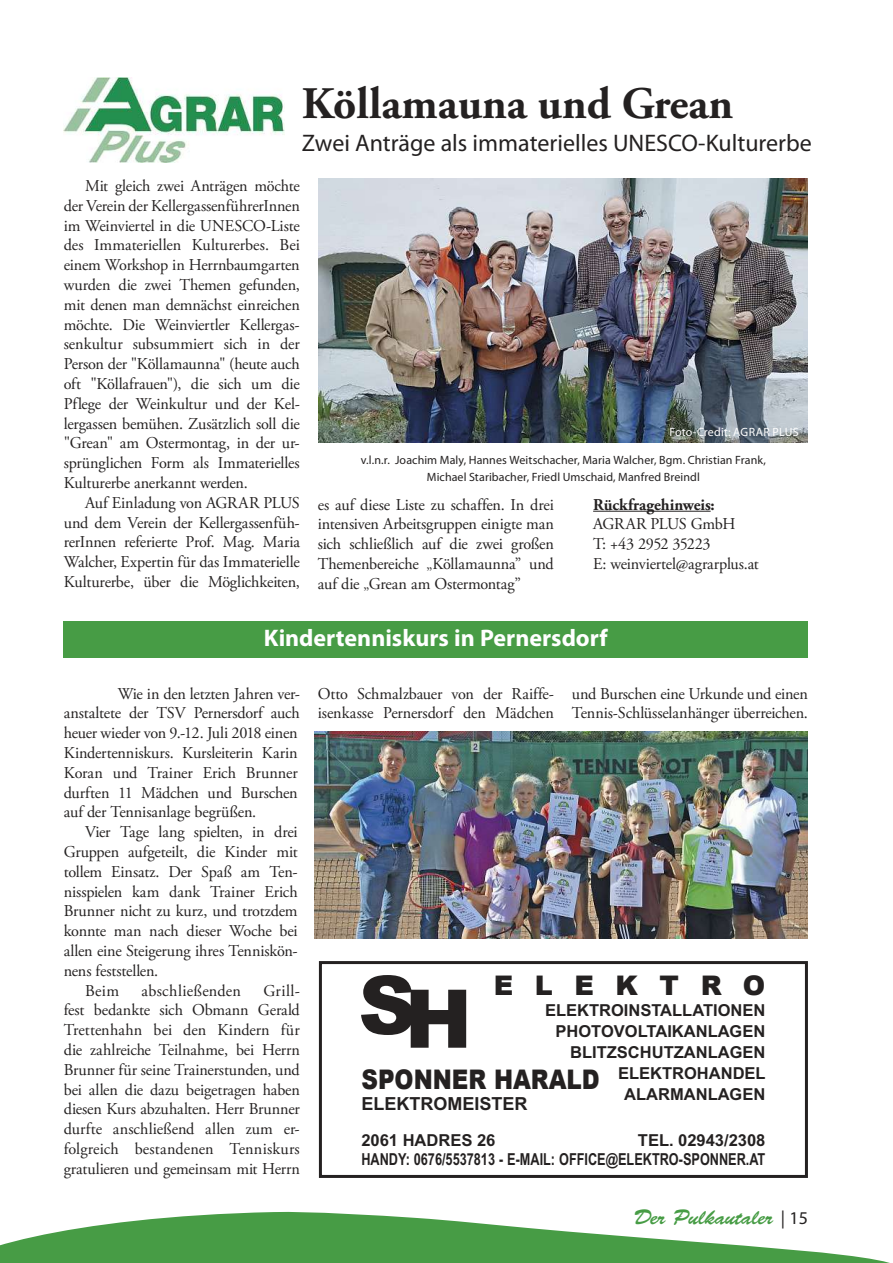
<style>
.page{position:relative;width:893px;height:1263px;background:#fff}
.page>*{position:absolute;margin:0;border:0;box-sizing:border-box;transform-origin:0 0}
.t1{font:900 81px "Arial";color:#242121}
.t2{font:700 45px "Adobe Garamond Pro";color:#242121}
.t3{font:900 27px "Arial";color:#242121;scale:.85 1}
.t4{font:900 27px "Arial";letter-spacing:.8em;color:#242121}
.t5{font:24px "Myriad Pro";color:#242121}
.t6{font:700 24px "Myriad Pro";color:#fff}
.t7{font:21px "Brush Script Std";color:#479c45}
.t8{font:700 18px "Arial MT Std";color:#242121}
.t9{font:16.5px/19.8px "Adobe Garamond Pro";letter-spacing:-.01em;color:#242121;text-align:justify}
.t10{font:700 16.5px/21px "Arial MT Std";color:#242121;text-align:right}
.t11{font:700 16.5px "Adobe Garamond Pro";letter-spacing:-.005em;color:#242121}
.t12{font:16.5px "Adobe Garamond Pro";letter-spacing:.02em;color:#242121}
.t13{font:12px/16.5px "Myriad Pro";letter-spacing:.005em;color:#242121;text-align:center}
.t14{font:12px "Myriad Pro";letter-spacing:.005em;color:#fff}
.s1{font-family:"Adobe Garamond"}
.s2{font-family:"Myriad Pro";font-size:18px;color:#242121}
</style>
<div class="page">
<hr style="left:593px;top:511px;width:118px;height:1px;background:#242121">
<svg style="left:0;top:1211px;width:890px;height:52px;fill:#479c45"></svg>
<div style="left:319px;top:961px;width:489px;height:217px;border:3px solid #242121"></div>
<div style="left:64px;top:621px;width:744px;height:36px;background:#479c45"></div>
<img style="left:315px;top:731px;width:493px;height:207px">
<img style="left:319px;top:179px;width:489px;height:263px">
<img style="left:64px;top:78px;width:221px;height:84px">
<h2 class="t2" style="left:302px;top:88px;width:433px">Köllamauna und Grean</h2>
<h3 class="t5" style="left:302px;top:134px;width:511px">Zwei Anträge als immaterielles UNESCO-Kulturerbe</h3>
<p class="t9" style="left:64px;top:178px;width:238px;text-indent:21px">Mit gleich zwei Anträgen möchte der Verein der KellergassenführerInnen im Weinviertel in die UNESCO-Liste des Immateriellen Kulturerbes. Bei einem Workshop in Herrnbaumgarten wurden die zwei Themen gefunden, mit denen man demnächst einreichen möchte. Die Weinviertler Kellergas&shy;senkultur subsummiert sich in der Person der "Köllamaunna" (heute auch oft "Köllafrauen"), die sich um die Pflege der Weinkultur und der Kel&shy;lergassen bemühen. Zusätzlich soll die "Grean" am Ostermontag, in der ur&shy;sprünglichen Form als Immaterielles Kulturerbe anerkannt werden.</p>
<p class="t9" style="left:64px;top:495px;width:238px;text-indent:21px">Auf Einladung von AGRAR PLUS und dem Verein der Kellergassenfüh&shy;rerInnen referierte Prof. Mag. Maria Walcher, Expertin für das Immaterielle Kulturerbe, über die Möglichkeiten,</p>
<p class="t9" style="left:318px;top:497px;width:238px">es auf diese Liste zu schaffen. In drei intensiven Arbeitsgruppen einigte man sich schließlich auf die zwei großen Themenbereiche „Köllamaunna<span class="s1">”</span> und auf die „Grean am Ostermontag<span class="s1">”</span></p>
<p class="t11" style="left:593px;top:499px;width:123px">Rückfragehinweis:</p>
<p class="t14" style="left:669px;top:427px;width:131px">Foto-Credit: AGRAR PLUS</p>
<p class="t13" style="left:361px;top:453px;width:407px">v.l.n.r. Joachim Maly, Hannes Weitschacher, Maria Walcher, Bgm. Christian Frank,<br>Michael Staribacher, Friedl Umschaid, Manfred Breindl</p>
<p class="t9" style="left:593px;top:517px;width:167px;text-align:left">AGRAR PLUS GmbH<br>T: +43 2952 35223<br>E: weinviertel@agrarplus.at</p>
<h3 class="t6" style="left:264px;top:623px;width:345px">Kindertenniskurs in Pernersdorf</h3>
<p class="t9" style="left:64px;top:686px;width:238px;text-align:left;text-indent:54px">Wie in den letzten Jahren ver&shy;anstaltete der TSV Pernersdorf auch heuer wieder von 9.-12. Juli 2018 einen Kindertenniskurs. Kursleiterin Karin Koran und Trainer Erich Brunner durften 11 Mädchen und Burschen auf der Tennisanlage begrüßen.</p>
<p class="t9" style="left:85px;top:825px;width:214px">Vier Tage lang spielten, in drei</p>
<p class="t9" style="left:64px;top:844px;width:235px">Gruppen aufgeteilt, die Kinder mit</p>
<p class="t9" style="left:64px;top:864px;width:235px">tollem Einsatz. Der Spaß am Ten-</p>
<p class="t9" style="left:64px;top:884px;width:235px">nisspielen kam dank Trainer Erich</p>
<p class="t9" style="left:64px;top:904px;width:235px">Brunner nicht zu kurz, und trotzdem</p>
<p class="t9" style="left:64px;top:924px;width:235px">konnte man nach dieser Woche bei</p>
<p class="t9" style="left:64px;top:943px;width:235px">allen eine Steigerung ihres Tenniskön-</p>
<p class="t9" style="left:64px;top:963px;width:96px">nens feststellen.</p>
<p class="t9" style="left:85px;top:983px;width:36px">Beim</p>
<p class="t12" style="left:142px;top:985px;width:101px">abschließenden</p>
<p class="t9" style="left:64px;top:983px;width:238px;text-indent:200px">Grill&shy;fest bedankte sich Obmann Gerald Trettenhahn bei den Kindern für die zahlreiche Teilnahme, bei Herrn Brunner für seine Trainerstunden, und bei allen die dazu beigetragen haben diesen Kurs abzuhalten. Herr Brunner durfte anschließend allen zum er&shy;folgreich bestandenen Tenniskurs gratulieren und gemeinsam mit Herrn</p>
<p class="t9" style="left:318px;top:686px;width:238px">Otto Schmalzbauer von der Raiffe&shy;isenkasse Pernersdorf den Mädchen</p>
<p class="t9" style="left:572px;top:686px;width:238px">und Burschen eine Urkunde und einen<br>Tennis-Schlüsselanhänger überreichen.</p>
<h1 class="t1" style="left:358px;top:961px;width:115px">SH</h1>
<h3 class="t4" style="left:494px;top:969px;width:273px">ELEKTRO</h3>
<p class="t10" style="left:545px;top:1000px;width:222px">ELEKTROINSTALLATIONEN<br>PHOTOVOLTAIKANLAGEN<br>BLITZSCHUTZANLAGEN<br>ELEKTROHANDEL<br>ALARMANLAGEN</p>
<h3 class="t3" style="left:361px;top:1063px;width:282px">SPONNER HARALD</h3>
<p class="t8" style="left:361px;top:1093px;width:168px">ELEKTROMEISTER</p>
<p class="t10" style="left:361px;top:1129px;width:135px">2061 HADRES 26</p>
<p class="t10" style="left:361px;top:1130px;width:405px;line-height:19.5px">TEL. 02943/2308<br>HANDY: 0676/5537813 - E-MAIL: OFFICE@ELEKTRO-SPONNER.AT</p>
<p class="t7" style="left:634px;top:1206px;width:176px">Der Pulkautaler <span class="s2">| 15</span></p>
</div>
